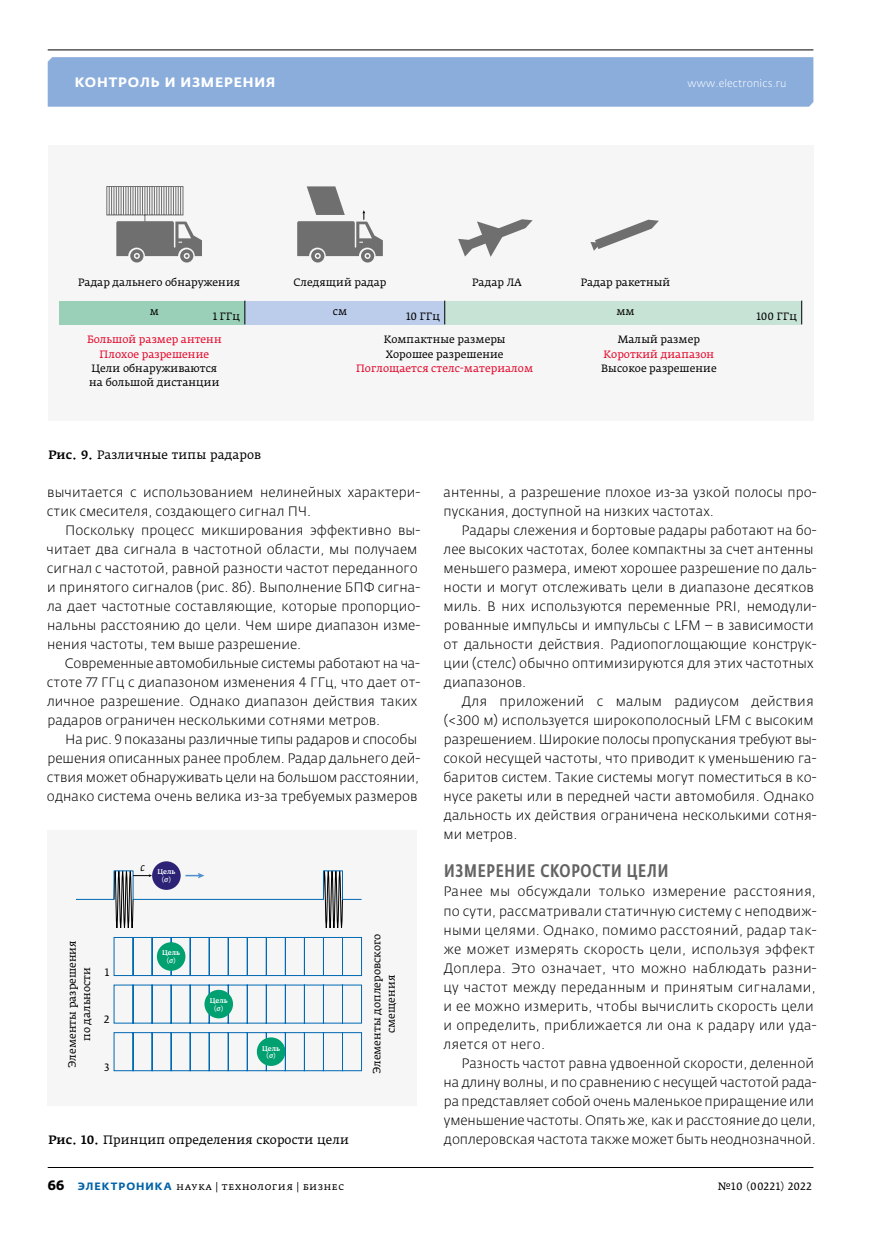
<style>
.page{position:relative;width:881px;height:1234px;background:#fff}
.page>*{position:absolute;margin:0;border:0;box-sizing:border-box;transform-origin:0 0}
.t1{font:500 18px "Fedra Sans Cond Pro";letter-spacing:.045em;color:#646363}
.t2{font:300 13.5px/19px "Fedra Sans Pro";letter-spacing:.005em;color:#000}
.t3{font:700 13.5px "Fedra Sans Alt Pro";letter-spacing:.06em;color:#fff}
.t4{font:12px "Fedra Serif A Pro";letter-spacing:.005em;color:#000}
.t5{font:10.5px/14.2px "Fedra Serif A Pro";color:#000}
.t6{font:10.5px/14.2px "Fedra Serif A Pro";color:#e40428;text-align:center}
.t7{font:10.5px "Fedra Serif A Pro";letter-spacing:.025em;color:#000}
.t8{font:300 10.5px "Fedra Sans Pro";letter-spacing:.015em;color:#fff}
.t9{font:10.5px "Fedra Serif A Pro";letter-spacing:.035em;color:#000}
.t10{font:500 6.75px/7.9px "Fedra Serif A Pro";color:#fff;text-align:center}
.s1{font-weight:500}
.s2{font-family:"Fedra Sans Pro";font-weight:700;font-size:13.5px}
.s3{font-family:"Fedra Sans Alt Pro";font-weight:700;color:#0061a7}
</style>
<div class="page">
<div style="left:48px;top:57px;width:765px;height:50px;background:#8baddc"></div>
<hr style="left:48px;top:49px;width:765px;height:1px;background:#000">
<hr style="left:48px;top:1166px;width:765px;height:1px;background:#000">
<div style="left:48px;top:145px;width:765px;height:275px;background:#f6f6f6"></div>
<div style="left:59px;top:300px;width:186px;height:24px;background:#9ad0b8"></div>
<div style="left:245px;top:300px;width:199px;height:24px;background:#bccdeb"></div>
<div style="left:444px;top:300px;width:357px;height:24px;background:#c7e3d6"></div>
<svg style="left:244px;top:300px;width:1px;height:24px"></svg>
<svg style="left:444px;top:300px;width:1px;height:24px"></svg>
<svg style="left:801px;top:300px;width:1px;height:24px"></svg>
<svg style="left:106px;top:186px;width:96px;height:76px"></svg>
<svg style="left:297px;top:186px;width:86px;height:76px"></svg>
<svg style="left:458px;top:219px;width:74px;height:38px"></svg>
<svg style="left:590px;top:220px;width:68px;height:31px"></svg>
<div style="left:48px;top:829px;width:369px;height:276px;background:#f6f6f6"></div>
<svg style="left:114px;top:936px;width:248px;height:39px"></svg>
<svg style="left:76px;top:870px;width:286px;height:58px"></svg>
<div style="left:152px;top:861px;width:29px;height:28px;background:#2c2276;border-radius:50%"></div>
<div style="left:157px;top:942px;width:28px;height:28px;background:#00a070;border-radius:50%"></div>
<svg style="left:114px;top:984px;width:248px;height:39px"></svg>
<div style="left:204px;top:989px;width:29px;height:29px;background:#00a070;border-radius:50%"></div>
<svg style="left:114px;top:1032px;width:248px;height:38px"></svg>
<div style="left:257px;top:1037px;width:28px;height:28px;background:#00a070;border-radius:50%"></div>
<p class="t3" style="left:75px;top:74px;width:202px">Контроль и измерения</p>
<p class="t8" style="left:687px;top:77px;width:100px">www.electronics.ru</p>
<p class="t5" style="left:78px;top:276px;width:163px">Радар дальнего обнаружения</p>
<p class="t5" style="left:293px;top:276px;width:94px">Следящий радар</p>
<p class="t5" style="left:472px;top:276px;width:51px">Радар ЛА</p>
<p class="t5" style="left:580px;top:276px;width:91px">Радар ракетный</p>
<p class="t5" style="left:150px;top:305px;width:11px">м</p>
<p class="t5" style="left:333px;top:305px;width:16px">см</p>
<p class="t5" style="left:616px;top:305px;width:20px">мм</p>
<p class="t5" style="left:756px;top:309px;width:42px">100 ГГц</p>
<p class="t5" style="left:213px;top:309px;width:29px">1 ГГц</p>
<p class="t5" style="left:406px;top:309px;width:35px">10 ГГц</p>
<p class="t6" style="left:87px;top:333px;width:136px">Большой размер антенн<br>Плохое разрешение</p>
<p class="t5" style="left:89px;top:362px;width:132px">Цели обнаруживаются на большой дистанции</p>
<p class="t4" style="left:48px;top:447px;width:214px"><span class="s1">Рис. 9.</span> Различные типы радаров</p>
<p class="t5" style="left:383px;top:333px;width:123px">Компактные размеры<br>Хорошее разрешение</p>
<p class="t6" style="left:356px;top:362px;width:178px">Поглощается стелс-материалом</p>
<p class="t5" style="left:617px;top:333px;width:84px">Малый размер</p>
<p class="t6" style="left:603px;top:347px;width:112px">Короткий диапазон</p>
<p class="t5" style="left:601px;top:362px;width:117px">Высокое разрешение</p>
<p class="t2" style="left:47px;top:482px;width:375px">вычитается с использованием нелинейных характери&shy;стик смесителя, создающего сигнал ПЧ.</p>
<p class="t2" style="left:47px;top:520px;width:375px;text-indent:19px">Поскольку процесс микширования эффективно вы&shy;читает два сигнала в частотной области, мы получаем сигнал с частотой, равной разности частот переданного и принятого сигналов (рис. 8б). Выполнение БПФ сигна&shy;ла дает частотные составляющие, которые пропорцио&shy;нальны расстоянию до цели. Чем шире диапазон изме&shy;нения частоты, тем выше разрешение.</p>
<p class="t2" style="left:47px;top:653px;width:375px;text-indent:18px">Современные автомобильные системы работают на ча&shy;стоте 77 ГГц с диапазоном изменения 4 ГГц, что дает от&shy;личное разрешение. Однако диапазон действия таких радаров ограничен несколькими сотнями метров.</p>
<p class="t2" style="left:47px;top:729px;width:374px;text-indent:18px">На рис. 9 показаны различные типы радаров и способы решения описанных ранее проблем. Радар дальнего дей&shy;ствия может обнаруживать цели на большом расстоянии, однако система очень велика из-за требуемых размеров</p>
<p class="t5" style="left:66px;top:1067px;width:129px;text-align:center;rotate:-90deg">Элементы разрешения по дальности</p>
<p class="t5" style="left:105px;top:965px;width:6px">1</p>
<p class="t5" style="left:104px;top:1013px;width:7px">2</p>
<p class="t5" style="left:104px;top:1060px;width:7px">3</p>
<p class="t10" style="left:162px;top:868px;width:15px;text-align:left;text-indent:-21px"><sup>c</sup> Цель (σ)</p>
<p class="t10" style="left:162px;top:948px;width:20px">Цель (σ)</p>
<p class="t10" style="left:210px;top:996px;width:20px">Цель (σ)</p>
<p class="t10" style="left:262px;top:1044px;width:20px">Цель (σ)</p>
<p class="t5" style="left:370px;top:1074px;width:142px;text-align:center;rotate:-90deg">Элементы доплеровского смещения</p>
<p class="t4" style="left:48px;top:1131px;width:302px"><span class="s1">Рис. 10.</span> Принцип определения скорости цели</p>
<p class="t2" style="left:443px;top:482px;width:374px">антенны, а разрешение плохое из-за узкой полосы про&shy;пускания, доступной на низких частотах.</p>
<p class="t2" style="left:443px;top:520px;width:375px;text-indent:18px">Радары слежения и бортовые радары работают на бо&shy;лее высоких частотах, более компактны за счет антенны меньшего размера, имеют хорошее разрешение по даль&shy;ности и могут отслеживать цели в диапазоне десятков миль. В них используются переменные PRI, немодули&shy;рованные импульсы и импульсы с LFM – в зависимости от дальности действия. Радиопоглощающие конструк&shy;ции (стелс) обычно оптимизируются для этих частотных диапазонов.</p>
<p class="t2" style="left:443px;top:691px;width:375px;text-indent:18px">Для приложений с малым радиусом действия (&lt;300 м) используется широкополосный LFM с высоким разрешением. Широкие полосы пропускания требуют вы&shy;сокой несущей частоты, что приводит к уменьшению га&shy;баритов систем. Такие системы могут поместиться в ко&shy;нусе ракеты или в передней части автомобиля. Однако дальность их действия ограничена несколькими сотня&shy;ми метров.</p>
<h1 class="t1" style="left:444px;top:860px;width:225px">Измерение скорости цели</h1>
<p class="t2" style="left:443px;top:882px;width:374px">Ранее мы обсуждали только измерение расстояния, по сути, рассматривали статичную систему с неподвиж&shy;ными целями. Однако, помимо расстояний, радар так&shy;же может измерять скорость цели, используя эффект Доплера. Это означает, что можно наблюдать разни&shy;цу частот между переданным и принятым сигналами, и ее можно измерить, чтобы вычислить скорость цели и определить, приближается ли она к радару или уда&shy;ляется от него.</p>
<p class="t2" style="left:443px;top:1053px;width:374px;text-indent:18px">Разность частот равна удвоенной скорости, деленной на длину волны, и по сравнению с несущей частотой рада&shy;ра представляет собой очень маленькое приращение или уменьшение частоты. Опять же, как и расстояние до цели, доплеровская частота также может быть неоднозначной.</p>
<p class="t7" style="left:48px;top:1179px;width:298px"><span class="s2">66</span> <span class="s3">ЭЛЕКТРОНИКА</span> наука | технология | бизнес</p>
<p class="t9" style="left:717px;top:1179px;width:95px">№10 (00221) 2022</p>
</div>
